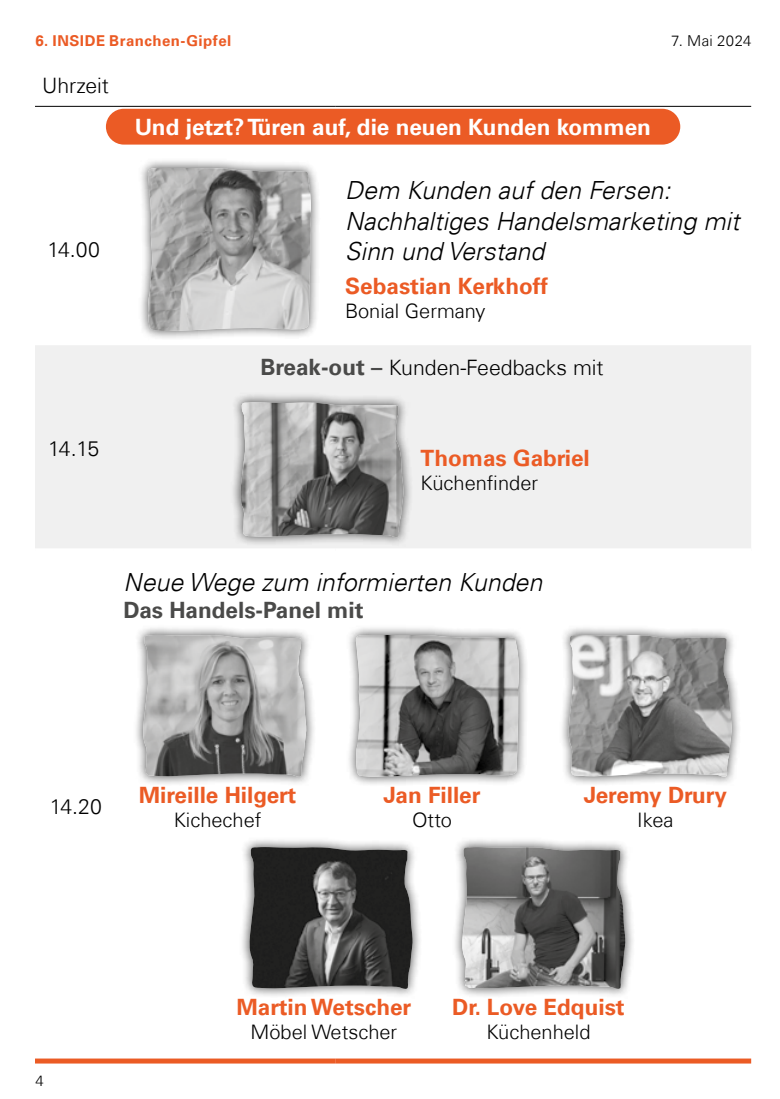
<style>
.page{position:relative;width:780px;height:1099px;background:#fff}
.page>*{position:absolute;margin:0;border:0;box-sizing:border-box;transform-origin:0 0}
.t1{font:italic 300 25px/30px "Univers Com 45";color:#000}
.t2{font:700 22.5px "Univers Com 65";color:#eb5b25}
.t3{font:700 22.5px "Univers Com 65";color:#fff}
.t4{font:700 22.5px "Univers Com 65";color:#4a4a49}
.t5{font:300 21.25px "Univers Com 45";color:#000}
.t6{font:300 20px "Univers Com 45";color:#000}
.t7{font:700 15px "Univers Com 65";letter-spacing:.03em;color:#eb5b25}
.t8{font:300 15px "Univers Com 45";letter-spacing:.03em;color:#000}
.s1{font-family:"Univers Com 65";font-weight:700;font-size:22.5px;color:#4a4a49}
</style>
<div class="page">
<div style="left:35px;top:345px;width:716px;height:203px;background:#f0f0f0"></div>
<hr style="left:35px;top:106px;width:78px;height:1px;background:#000">
<hr style="left:113px;top:106px;width:222px;height:1px;background:#000">
<hr style="left:335px;top:106px;width:416px;height:1px;background:#000">
<div style="left:35px;top:1058px;width:78px;height:5px;background:#eb5b25"></div>
<div style="left:113px;top:1058px;width:222px;height:5px;background:#eb5b25"></div>
<div style="left:335px;top:1058px;width:416px;height:5px;background:#eb5b25"></div>
<div style="left:106px;top:109px;width:574px;height:36px;background:#eb5b25;border-radius:18px"></div>
<div style="left:138px;top:158px;width:183px;height:183px;background:#000;opacity:.69"></div>
<img style="left:146px;top:168px;width:167px;height:163px">
<div style="left:230px;top:392px;width:183px;height:155px;background:#000;opacity:.69"></div>
<img style="left:239px;top:402px;width:165px;height:135px">
<div style="left:133px;top:625px;width:183px;height:161px;background:#000;opacity:.69"></div>
<img style="left:142px;top:635px;width:164px;height:141px">
<div style="left:346px;top:625px;width:183px;height:162px;background:#000;opacity:.69"></div>
<img style="left:354px;top:635px;width:167px;height:141px">
<div style="left:558px;top:625px;width:183px;height:161px;background:#000;opacity:.69"></div>
<img style="left:567px;top:635px;width:164px;height:141px">
<div style="left:239px;top:837px;width:183px;height:161px;background:#000;opacity:.69"></div>
<img style="left:248px;top:847px;width:165px;height:142px">
<div style="left:452px;top:837px;width:183px;height:161px;background:#000;opacity:.69"></div>
<img style="left:461px;top:847px;width:164px;height:142px">
<p class="t7" style="left:35px;top:32px;width:197px">6. INSIDE Branchen-Gipfel</p>
<p class="t8" style="left:671px;top:32px;width:82px">7. Mai 2024</p>
<p class="t5" style="left:42px;top:73px;width:68px">Uhrzeit</p>
<p class="t5" style="left:47px;top:237px;width:54px">14.00</p>
<p class="t5" style="left:48px;top:435px;width:53px">14.15</p>
<p class="t3" style="left:135px;top:113px;width:517px">Und jetzt? Türen auf, die neuen Kunden kommen</p>
<p class="t1" style="left:345px;top:175px;width:396px">Dem Kunden auf den Fersen:<br>Nachhaltiges Handelsmarketing mit<br>Sinn und Verstand</p>
<p class="t2" style="left:345px;top:272px;width:204px">Sebastian Kerkhoff</p>
<p class="t6" style="left:345px;top:298px;width:142px">Bonial Germany</p>
<p class="t5" style="left:260px;top:355px;width:344px"><span class="s1">Break-out –</span> Kunden-Feedbacks mit</p>
<p class="t2" style="left:420px;top:444px;width:171px">Thomas Gabriel</p>
<p class="t6" style="left:420px;top:470px;width:119px">Küchenfinder</p>
<p class="t1" style="left:124px;top:567px;width:420px">Neue Wege zum informierten Kunden</p>
<p class="t4" style="left:124px;top:596px;width:241px">Das Handels-Panel mit</p>
<p class="t5" style="left:50px;top:793px;width:54px">14.20</p>
<p class="t2" style="left:139px;top:781px;width:159px">Mireille Hilgert</p>
<p class="t6" style="left:174px;top:807px;width:89px">Kichechef</p>
<p class="t2" style="left:383px;top:781px;width:98px">Jan Filler</p>
<p class="t6" style="left:412px;top:807px;width:42px">Otto</p>
<p class="t2" style="left:583px;top:781px;width:145px">Jeremy Drury</p>
<p class="t6" style="left:637px;top:807px;width:38px">Ikea</p>
<p class="t8" style="left:35px;top:1071px;width:10px">4</p>
<p class="t2" style="left:236px;top:993px;width:176px">Martin Wetscher</p>
<p class="t6" style="left:250px;top:1019px;width:148px">Möbel Wetscher</p>
<p class="t2" style="left:452px;top:993px;width:174px">Dr. Love Edquist</p>
<p class="t6" style="left:486px;top:1019px;width:106px">Küchenheld</p>
</div>
